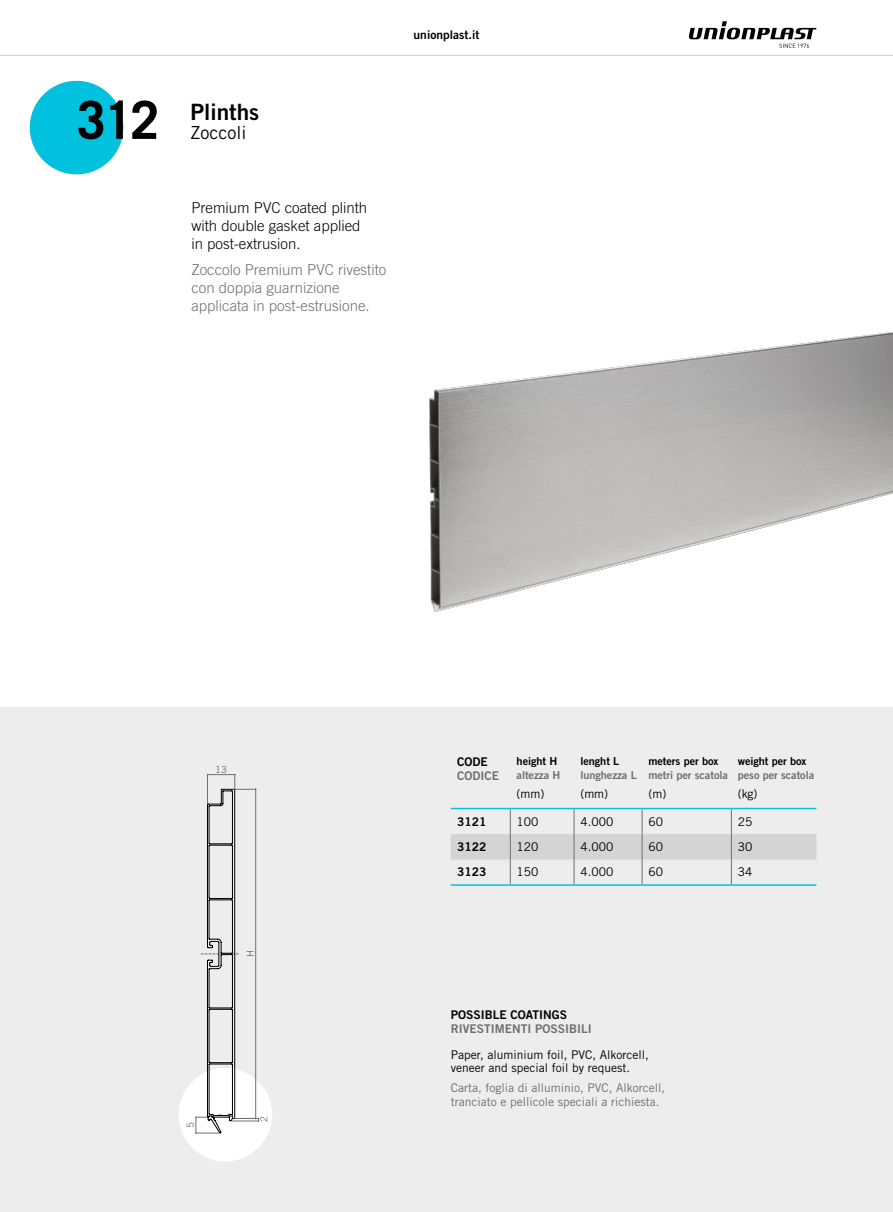
<style>
.page{position:relative;width:893px;height:1212px;background:#fff}
.page>*{position:absolute;margin:0;border:0;box-sizing:border-box;transform-origin:0 0}
.t1{font:700 52.5px "Trade Gothic LT Std";color:#000}
.t2{font:22.5px "Trade Gothic LT Std Bd 2";color:#000}
.t3{font:18px "Trade Gothic LT Std";color:#000}
.t4{font:300 15px/18px "Trade Gothic LT Std";color:#706f6f}
.t5{font:300 15px/18px "Trade Gothic LT Std";color:#000}
.t6{font:12px/13.5px "Trade Gothic LT Std";color:#000}
.t7{font:12px/13.5px "Trade Gothic LT Std";color:#706f6f}
.t8{font:12px "Trade Gothic LT Std Bd 2";color:#000}
.t9{font:12px "Trade Gothic LT Std Bd 2";color:#706f6f}
.t10{font:10.95px "Trade Gothic LT Std Bd 2";letter-spacing:-.005em;color:#706f6f}
.t11{font:10.95px "Trade Gothic LT Std Bd 2";letter-spacing:-.005em;color:#000}
.t12{font:9.75px "Trade Gothic LT Std";color:#706f6f}
</style>
<div class="page">
<div style="left:0;top:707px;width:893px;height:505px;background:#ededed"></div>
<div style="left:30px;top:81px;width:93px;height:93px;background:#00c1de;border-radius:50%"></div>
<hr style="left:451px;top:808px;width:59px;height:1px;background:#00c1de">
<hr style="left:510px;top:808px;width:64px;height:1px;background:#00c1de">
<hr style="left:574px;top:808px;width:68px;height:1px;background:#00c1de">
<hr style="left:642px;top:808px;width:89px;height:1px;background:#00c1de">
<hr style="left:731px;top:808px;width:85px;height:1px;background:#00c1de">
<svg style="left:451px;top:809px;width:365px;height:75px;background:#e2e3e3"></svg>
<hr style="left:451px;top:884px;width:59px;height:2px;background:#00c1de">
<hr style="left:510px;top:884px;width:64px;height:2px;background:#00c1de">
<hr style="left:574px;top:884px;width:68px;height:2px;background:#00c1de">
<hr style="left:642px;top:884px;width:89px;height:2px;background:#00c1de">
<hr style="left:731px;top:884px;width:85px;height:2px;background:#00c1de">
<div style="left:179px;top:1068px;width:93px;height:93px;background:#fff;border-radius:50%"></div>
<img style="left:429px;top:332px;width:464px;height:280px">
<svg style="left:195px;top:774px;width:64px;height:360px;background:#dadada"></svg>
<svg style="left:688px;top:21px;width:128px;height:27px"></svg>
<hr style="left:0;top:55px;width:893px;height:1px;background:#9d9d9c">
<h1 class="t1" style="left:77px;top:88px;width:84px">312</h1>
<h2 class="t2" style="left:191px;top:98px;width:70px">Plinths</h2>
<h3 class="t3" style="left:191px;top:122px;width:58px">Zoccoli</h3>
<p class="t5" style="left:191px;top:198px;width:177px">Premium PVC coated plinth with double gasket applied in post-extrusion.</p>
<p class="t4" style="left:191px;top:261px;width:196px">Zoccolo Premium PVC rivestito con doppia guarnizione applicata in post-estrusione.</p>
<p class="t8" style="left:414px;top:28px;width:67px">unionplast.it</p>
<p class="t12" style="left:215px;top:763px;width:13px">13</p>
<p class="t12" style="left:244px;top:957px;width:9px;rotate:-90deg">H</p>
<p class="t12" style="left:184px;top:1128px;width:7px;rotate:-90deg">5</p>
<p class="t12" style="left:258px;top:1122px;width:7px;rotate:-90deg">2</p>
<p class="t8" style="left:457px;top:754px;width:32px">CODE</p>
<p class="t9" style="left:457px;top:768px;width:43px">CODICE</p>
<p class="t11" style="left:517px;top:755px;width:42px">height H</p>
<p class="t10" style="left:517px;top:768px;width:45px">altezza H</p>
<p class="t6" style="left:517px;top:786px;width:29px">(mm)</p>
<p class="t11" style="left:580px;top:755px;width:40px">lenght L</p>
<p class="t10" style="left:580px;top:768px;width:58px">lunghezza L</p>
<p class="t6" style="left:580px;top:786px;width:29px">(mm)</p>
<p class="t11" style="left:648px;top:755px;width:71px">meters per box</p>
<p class="t10" style="left:648px;top:768px;width:81px">metri per scatola</p>
<p class="t6" style="left:648px;top:786px;width:19px">(m)</p>
<p class="t11" style="left:738px;top:755px;width:70px">weight per box</p>
<p class="t10" style="left:738px;top:768px;width:78px">peso per scatola</p>
<p class="t6" style="left:738px;top:786px;width:21px">(kg)</p>
<p class="t8" style="left:457px;top:814px;width:31px">3121</p>
<p class="t6" style="left:517px;top:815px;width:23px">100</p>
<p class="t6" style="left:580px;top:815px;width:34px">4.000</p>
<p class="t6" style="left:648px;top:815px;width:16px">60</p>
<p class="t6" style="left:738px;top:815px;width:16px">25</p>
<p class="t8" style="left:457px;top:839px;width:31px">3122</p>
<p class="t6" style="left:517px;top:840px;width:23px">120</p>
<p class="t6" style="left:580px;top:840px;width:34px">4.000</p>
<p class="t6" style="left:648px;top:840px;width:16px">60</p>
<p class="t6" style="left:738px;top:840px;width:16px">30</p>
<p class="t8" style="left:457px;top:864px;width:31px">3123</p>
<p class="t6" style="left:517px;top:865px;width:23px">150</p>
<p class="t6" style="left:580px;top:865px;width:34px">4.000</p>
<p class="t6" style="left:648px;top:865px;width:16px">60</p>
<p class="t6" style="left:738px;top:865px;width:16px">34</p>
<p class="t8" style="left:451px;top:1007px;width:118px">POSSIBLE COATINGS</p>
<p class="t9" style="left:451px;top:1021px;width:142px">RIVESTIMENTI POSSIBILI</p>
<p class="t6" style="left:451px;top:1047px;width:199px">Paper, aluminium foil, PVC, Alkorcell, veneer and special foil by request.</p>
<p class="t7" style="left:451px;top:1081px;width:216px">Carta, foglia di alluminio, PVC, Alkorcell, tranciato e pellicole speciali a richiesta.</p>
</div>
